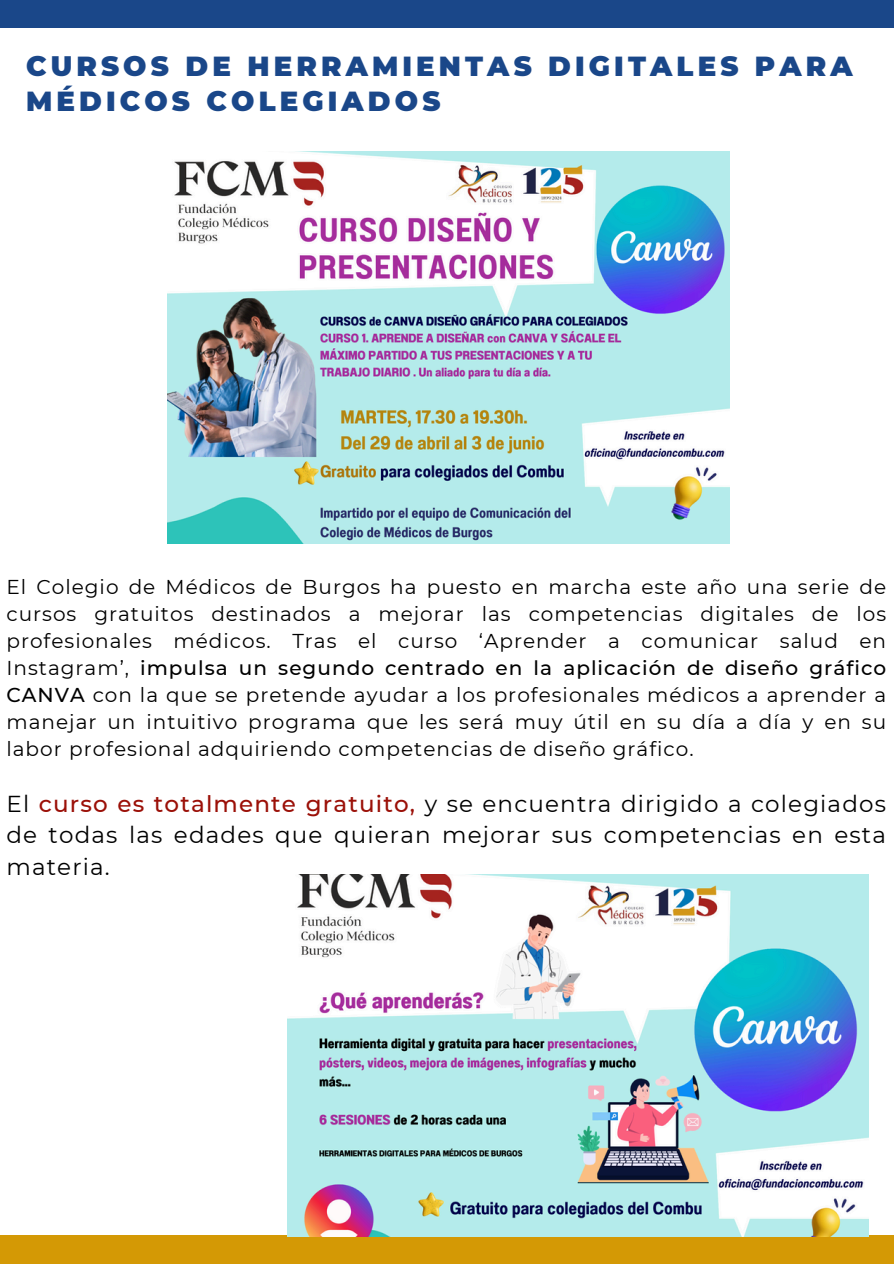
<style>
.page{position:relative;width:894px;height:1264px;background:#fff}
.page>*{position:absolute;margin:0;border:0;box-sizing:border-box;transform-origin:0 0}
.t1{font:900 27.6px/34.8px "Montserrat";letter-spacing:.15em;color:#1a4789}
.t2{font:23.1px/31.5px "Montserrat";letter-spacing:.05em;color:#000;text-align:justify}
.t3{font:20.1px/27px "Montserrat";letter-spacing:.05em;color:#000;text-align:justify}
.s1{font-weight:500}
.s2{font-weight:500;color:#9b1008}
</style>
<div class="page">
<div style="left:0;top:0;width:893px;height:27px;background:#1a4789"></div>
<div style="left:0;top:1235px;width:893px;height:28px;background:#d49905"></div>
<img style="left:168px;top:152px;width:561px;height:391px">
<img style="left:288px;top:874px;width:580px;height:361px">
<p class="t1" style="left:26px;top:49px;width:828px">CURSOS DE HERRAMIENTAS DIGITALES PARA<br>MÉDICOS COLEGIADOS</p>
<p class="t3" style="left:6px;top:573px;width:881px">El Colegio de Médicos de Burgos ha puesto en marcha este año una serie de cursos gratuitos destinados a mejorar las competencias digitales de los profesionales médicos. Tras el curso ‘Aprender a comunicar salud en Instagram’, <span class="s1">impulsa un segundo centrado en la aplicación de diseño gráfico CANVA</span> con la que se pretende ayudar a los profesionales médicos a aprender a manejar un intuitivo programa que les será muy útil en su día a día y en su labor profesional adquiriendo competencias de diseño gráfico.</p>
<h1 class="t2" style="left:6px;top:788px;width:880px">El <span class="s2">curso es totalmente gratuito,</span> y se encuentra dirigido a colegiados de todas las edades que quieran mejorar sus competencias en esta materia.</h1>
</div>
